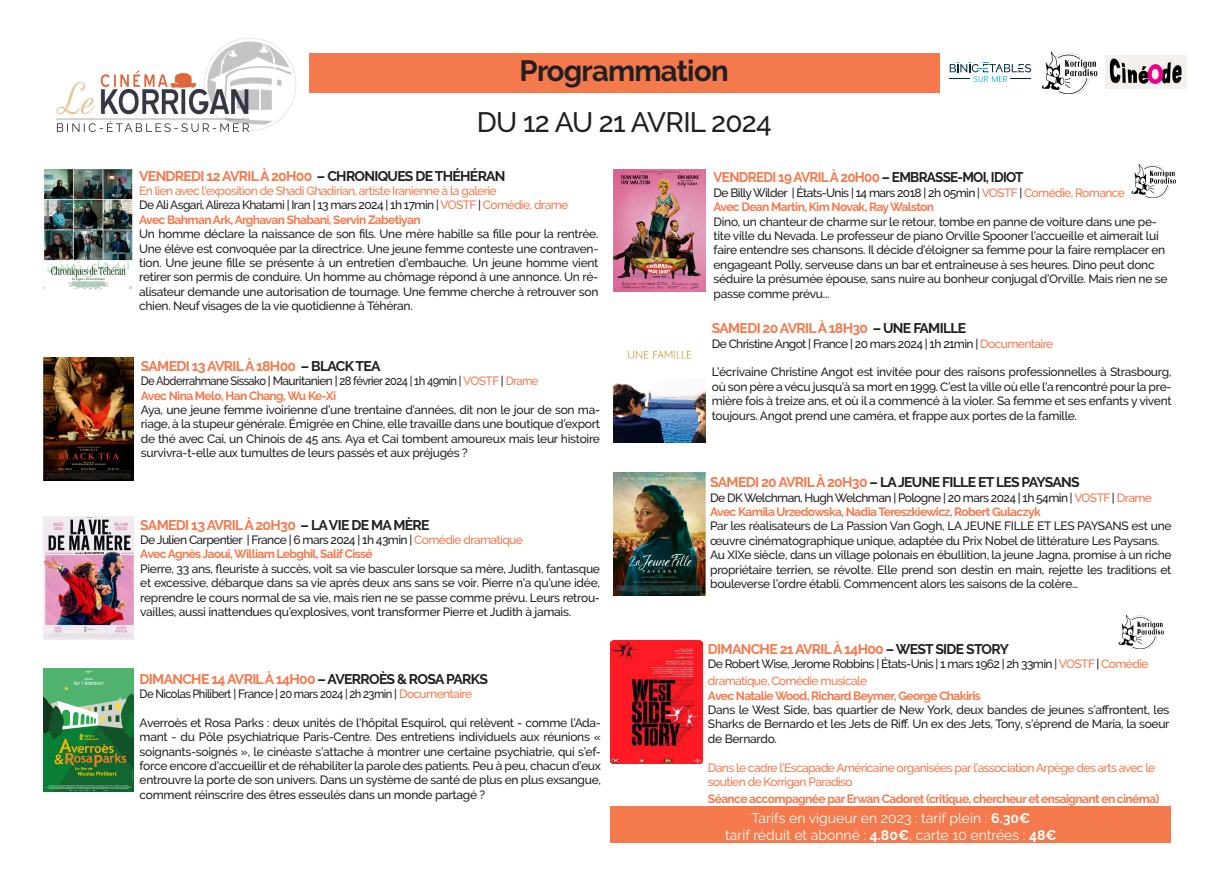
<style>
.page{position:relative;width:1219px;height:871px;background:#fff}
.page>*{position:absolute;margin:0;border:0;box-sizing:border-box;transform-origin:0 0}
.t1{font:700 29.2px "Raleway";letter-spacing:-.025em;color:#231f20}
.t2{font:500 28px "Raleway";letter-spacing:-.025em;color:#231f20}
.t3{font:700 14px "Raleway";letter-spacing:-.05em;color:#f4794c}
.t4{font:14px/16.8px "Raleway";color:#fff;text-align:center}
.t5{font:700 14px "Raleway";letter-spacing:-.05em;color:#231f20}
.t6{font:700 14px "Raleway";letter-spacing:-.05em;color:#f4794c;scale:.96 1}
.t7{font:500 12px/14.4px "Raleway";letter-spacing:-.025em;color:#231f20;text-align:justify}
.t8{font:500 12px/14.4px "Raleway";letter-spacing:-.05em;color:#231f20}
.t9{font:500 12px/14.4px "Raleway";letter-spacing:-.05em;color:#f4794c}
.t10{font:500 12px/14.4px "Raleway";letter-spacing:-.05em;color:#231f20;scale:.93 1}
.t11{font:700 12px "Raleway";letter-spacing:-.05em;color:#f4794c}
.s1{color:#231f20}
.s2{font-weight:700}
.s3{color:#f4794c}
.s4{font-weight:700;color:#f4794c}
</style>
<div class="page">
<div style="left:309px;top:53px;width:630px;height:40px;background:#f4794c"></div>
<img style="left:56px;top:38px;width:240px;height:95px">
<div style="left:611px;top:806px;width:560px;height:36px;background:#f4794c"></div>
<img style="left:1041px;top:51px;width:57px;height:42px">
<img style="left:1105px;top:55px;width:81px;height:34px">
<svg style="left:950px;top:62px;width:81px;height:20px"></svg>
<img style="left:613px;top:169px;width:92px;height:123px">
<img style="left:613px;top:350px;width:92px;height:93px">
<img style="left:613px;top:472px;width:92px;height:123px">
<img style="left:611px;top:640px;width:92px;height:123px">
<img style="left:1131px;top:164px;width:45px;height:33px">
<img style="left:1118px;top:615px;width:46px;height:32px">
<img style="left:43px;top:169px;width:90px;height:121px">
<img style="left:43px;top:357px;width:91px;height:123px">
<img style="left:43px;top:516px;width:91px;height:123px">
<img style="left:43px;top:668px;width:91px;height:123px">
<h1 class="t1" style="left:520px;top:54px;width:210px">Programmation</h1>
<h2 class="t2" style="left:477px;top:106px;width:296px">DU 12 AU 21 AVRIL 2024</h2>
<p class="t3" style="left:139px;top:167px;width:368px">VENDREDI 12 AVRIL À 20H00 <span class="s1">– CHRONIQUES DE THÉHÉRAN</span></p>
<p class="t9" style="left:139px;top:183px;width:431px">En lien avec l’exposition de Shadi Ghadirian, artiste Iranienne à la galerie<br><span class="s1">De Ali Asgari, Alireza Khatami | Iran | 13 mars 2024 | 1h 17min |</span> VOSTF <span class="s1">|</span> Comédie, drame<br><span class="s2">Avec Bahman Ark, Arghavan Shabani, Servin Zabetiyan</span></p>
<p class="t7" style="left:139px;top:227px;width:461px">Un homme déclare la naissance de son fils. Une mère habille sa fille pour la rentrée.<br>Une élève est convoquée par la directrice. Une jeune femme conteste une contraven&shy;tion. Une jeune fille se présente à un entretien d’embauche. Un jeune homme vient retirer son permis de conduire. Un homme au chômage répond à une annonce. Un ré&shy;alisateur demande une autorisation de tournage. Une femme cherche à retrouver son chien. Neuf visages de la vie quotidienne à Téhéran.</p>
<p class="t3" style="left:141px;top:358px;width:241px">SAMEDI 13 AVRIL À 18H00 <span class="s1">– BLACK TEA</span></p>
<p class="t10" style="left:141px;top:373px;width:429px">De Abderrahmane Sissako | Mauritanien | 28 février 2024 | 1h 49min | <span class="s3">VOSTF</span> | <span class="s3">Drame<br></span><span class="s4">Avec Nina Melo, Han Chang, Wu Ke-Xi</span></p>
<p class="t7" style="left:141px;top:402px;width:461px">Aya, une jeune femme ivoirienne d’une trentaine d’années, dit non le jour de son ma&shy;riage, à la stupeur générale. Émigrée en Chine, elle travaille dans une boutique d’export de thé avec Cai, un Chinois de 45 ans. Aya et Cai tombent amoureux mais leur histoire survivra-t-elle aux tumultes de leurs passés et aux préjugés ?</p>
<p class="t3" style="left:140px;top:516px;width:291px">SAMEDI 13 AVRIL À 20H30 <span class="s1">– LA VIE DE MA MÈRE</span></p>
<p class="t8" style="left:140px;top:532px;width:384px">De Julien Carpentier | France | 6 mars 2024 | 1h 43min | <span class="s3">Comédie dramatique<br></span><span class="s4">Avec Agnès Jaoui, William Lebghil, Salif Cissé</span></p>
<p class="t7" style="left:140px;top:561px;width:461px">Pierre, 33 ans, fleuriste à succès, voit sa vie basculer lorsque sa mère, Judith, fantasque et excessive, débarque dans sa vie après deux ans sans se voir. Pierre n’a qu’une idée, reprendre le cours normal de sa vie, mais rien ne se passe comme prévu. Leurs retrou&shy;vailles, aussi inattendues qu’explosives, vont transformer Pierre et Judith à jamais.</p>
<p class="t3" style="left:140px;top:670px;width:350px">DIMANCHE 14 AVRIL À 14H00 <span class="s1">– AVERROÈS &amp; ROSA PARKS</span></p>
<p class="t10" style="left:140px;top:686px;width:359px">De Nicolas Philibert | France | 20 mars 2024 | 2h 23min | <span class="s3">Documentaire</span></p>
<p class="t7" style="left:140px;top:715px;width:463px">Averroès et Rosa Parks : deux unités de l’hôpital Esquirol, qui relèvent - comme l’Ada&shy;mant - du Pôle psychiatrique Paris-Centre. Des entretiens individuels aux réunions « soignants-soignés », le cinéaste s’attache à montrer une certaine psychiatrie, qui s’ef&shy;force encore d’accueillir et de réhabiliter la parole des patients. Peu à peu, chacun d’eux entrouvre la porte de son univers. Dans un système de santé de plus en plus exsangue, comment réinscrire des êtres esseulés dans un monde partagé ?</p>
<p class="t6" style="left:713px;top:169px;width:325px">VENDREDI 19 AVRIL À 20H00 <span class="s1">– EMBRASSE-MOI, IDIOT</span></p>
<p class="t8" style="left:713px;top:185px;width:413px">De Billy Wilder | États-Unis | 14 mars 2018 | 2h 05min | <span class="s3">VOSTF</span> | <span class="s3">Comédie, Romance<br></span><span class="s4">Avec Dean Martin, Kim Novak, Ray Walston</span></p>
<p class="t7" style="left:713px;top:214px;width:456px;text-align:left">Dino, un chanteur de charme sur le retour, tombe en panne de voiture dans une pe&shy;tite ville du Nevada. Le professeur de piano Orville Spooner l’accueille et aimerait lui faire entendre ses chansons. Il décide d’éloigner sa femme pour la faire remplacer en engageant Polly, serveuse dans un bar et entraîneuse à ses heures. Dino peut donc séduire la présumée épouse, sans nuire au bonheur conjugal d’Orville. Mais rien ne se passe comme prévu...</p>
<p class="t3" style="left:712px;top:320px;width:256px">SAMEDI 20 AVRIL À 18H30 <span class="s1">– UNE FAMILLE</span></p>
<p class="t8" style="left:712px;top:336px;width:343px">De Christine Angot | France | 20 mars 2024 | 1h 21min | <span class="s3">Documentaire</span></p>
<p class="t7" style="left:712px;top:365px;width:461px">L’écrivaine Christine Angot est invitée pour des raisons professionnelles à Strasbourg, où son père a vécu jusqu’à sa mort en 1999. C’est la ville où elle l’a rencontré pour la pre&shy;mière fois à treize ans, et où il a commencé à la violer. Sa femme et ses enfants y vivent toujours. Angot prend une caméra, et frappe aux portes de la famille.</p>
<p class="t5" style="left:710px;top:474px;width:371px"><span class="s3">SAMEDI 20 AVRIL À 20H30</span> – LA JEUNE FILLE ET LES PAYSANS</p>
<p class="t8" style="left:710px;top:490px;width:443px">De DK Welchman, Hugh Welchman | Pologne | 20 mars 2024 | 1h 54min | <span class="s3">VOSTF</span> | <span class="s3">Drame<br></span><span class="s4">Avec Kamila Urzedowska, Nadia Tereszkiewicz, Robert Gulaczyk</span></p>
<p class="t7" style="left:710px;top:519px;width:463px;text-align:left">Par les réalisateurs de La Passion Van Gogh, LA JEUNE FILLE ET LES PAYSANS est une œuvre cinématographique unique, adaptée du Prix Nobel de littérature Les Paysans.<br>Au XIXe siècle, dans un village polonais en ébullition, la jeune Jagna, promise à un riche propriétaire terrien, se révolte. Elle prend son destin en main, rejette les traditions et bouleverse l’ordre établi. Commencent alors les saisons de la colère…</p>
<p class="t3" style="left:708px;top:640px;width:302px">DIMANCHE 21 AVRIL À 14H00 <span class="s1">– WEST SIDE STORY</span></p>
<p class="t8" style="left:708px;top:655px;width:442px;line-height:16.8px">De Robert Wise, Jerome Robbins | États-Unis | 1 mars 1962 | 2h 33min | <span class="s3">VOSTF</span> | <span class="s3">Comédie dramatique, Comédie musicale</span></p>
<p class="t11" style="left:708px;top:688px;width:274px">Avec Natalie Wood, Richard Beymer, George Chakiris</p>
<p class="t7" style="left:708px;top:702px;width:463px">Dans le West Side, bas quartier de New York, deux bandes de jeunes s’affrontent, les Sharks de Bernardo et les Jets de Riff. Un ex des Jets, Tony, s’éprend de Maria, la soeur de Bernardo.</p>
<p class="t9" style="left:708px;top:760px;width:449px">Dans le cadre l’Escapade Américaine organisées par l’association Arpège des arts avec le soutien de Korrigan Paradiso</p>
<p class="t11" style="left:708px;top:791px;width:453px">Séance accompagnée par Erwan Cadoret (critique, chercheur et ensaignant en cinéma)</p>
<p class="t4" style="left:725px;top:809px;width:333px">Tarifs en vigueur en 2023 : tarif plein : <span class="s2">6.30€<br></span>tarif réduit et abonné : <span class="s2">4.80€</span>, carte 10 entrées : <span class="s2">48€</span></p>
</div>
